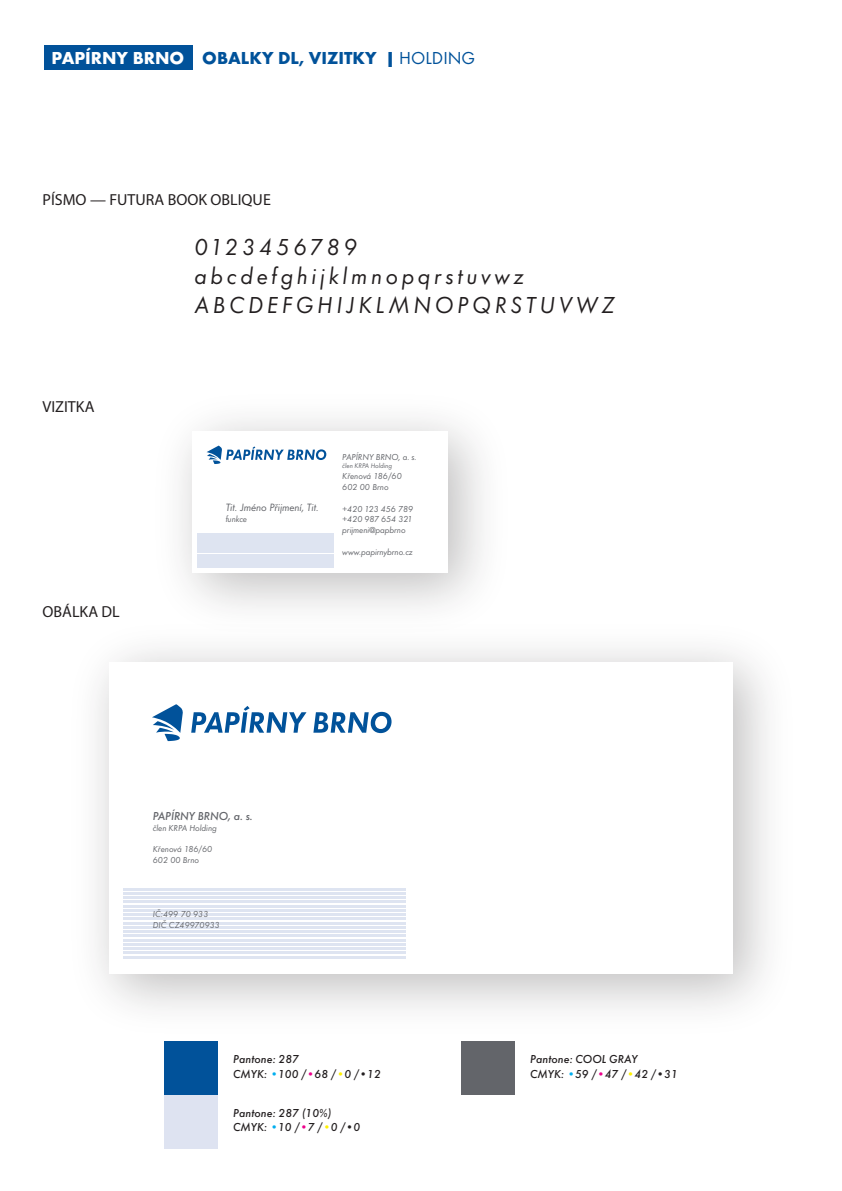
<style>
.page{position:relative;width:842px;height:1191px;background:#fff}
.page>*{position:absolute;margin:0;border:0;box-sizing:border-box;transform-origin:0 0}
.t1{font:24px/28.8px "Futura TOT Book Obli";letter-spacing:.15em;color:#231f20}
.t2{font:700 18px "Futura TOT";color:#01529a}
.t3{font:16px "Myriad Pro";color:#231f20}
.t4{font:12px/14.4px "Futura TOT Medi Obli";color:#231f20}
.t5{font:12px "Futura TOT Medi Obli";letter-spacing:-.01em;color:#63656a}
.t6{font:11px "Futura TOT Book Obli";letter-spacing:-.01em;color:#63656a}
.t7{font:9px/10.8px "Futura TOT Book Obli";letter-spacing:-.01em;color:#63656a}
.t8{font:7px "Futura TOT Book Obli";letter-spacing:-.01em;color:#63656a}
.s1{color:#fff}
.s2{font-weight:400}
.s3{color:#00aeef}
.s4{color:#ed028c}
.s5{color:#fff101}
</style>
<div class="page">
<div style="left:193px;top:431px;width:255px;height:142px;background:#fff"></div>
<hr style="left:124px;top:934px;width:282px;height:3px;background:#dee4f1">
<hr style="left:124px;top:930px;width:282px;height:2px;background:#dee4f1">
<hr style="left:124px;top:926px;width:282px;height:2px;background:#dee4f1">
<hr style="left:124px;top:922px;width:282px;height:2px;background:#dee4f1">
<hr style="left:124px;top:917px;width:282px;height:3px;background:#dee4f1">
<hr style="left:124px;top:913px;width:282px;height:2px;background:#dee4f1">
<hr style="left:124px;top:909px;width:282px;height:2px;background:#dee4f1">
<hr style="left:124px;top:905px;width:282px;height:2px;background:#dee4f1">
<hr style="left:124px;top:900px;width:282px;height:3px;background:#dee4f1">
<hr style="left:124px;top:896px;width:282px;height:2px;background:#dee4f1">
<hr style="left:124px;top:892px;width:282px;height:2px;background:#dee4f1">
<hr style="left:124px;top:888px;width:282px;height:2px;background:#dee4f1">
<hr style="left:124px;top:939px;width:282px;height:2px;background:#dee4f1">
<hr style="left:124px;top:943px;width:282px;height:2px;background:#dee4f1">
<hr style="left:124px;top:947px;width:282px;height:2px;background:#dee4f1">
<hr style="left:124px;top:951px;width:282px;height:3px;background:#dee4f1">
<hr style="left:124px;top:956px;width:282px;height:2px;background:#dee4f1">
<svg style="left:152px;top:704px;width:239px;height:37px"></svg>
<svg style="left:207px;top:445px;width:119px;height:19px"></svg>
<hr style="left:198px;top:556px;width:136px;height:1px;background:#dee4f1">
<hr style="left:198px;top:554px;width:136px;height:1px;background:#dee4f1">
<hr style="left:198px;top:552px;width:136px;height:1px;background:#dee4f1">
<hr style="left:198px;top:550px;width:136px;height:1px;background:#dee4f1">
<hr style="left:198px;top:548px;width:136px;height:1px;background:#dee4f1">
<hr style="left:198px;top:545px;width:136px;height:1px;background:#dee4f1">
<hr style="left:198px;top:543px;width:136px;height:1px;background:#dee4f1">
<hr style="left:198px;top:541px;width:136px;height:1px;background:#dee4f1">
<hr style="left:198px;top:539px;width:136px;height:1px;background:#dee4f1">
<hr style="left:198px;top:537px;width:136px;height:1px;background:#dee4f1">
<hr style="left:198px;top:535px;width:136px;height:1px;background:#dee4f1">
<hr style="left:198px;top:533px;width:136px;height:1px;background:#dee4f1">
<hr style="left:198px;top:558px;width:136px;height:1px;background:#dee4f1">
<hr style="left:198px;top:560px;width:136px;height:1px;background:#dee4f1">
<hr style="left:198px;top:562px;width:136px;height:1px;background:#dee4f1">
<hr style="left:198px;top:564px;width:136px;height:1px;background:#dee4f1">
<hr style="left:198px;top:566px;width:136px;height:1px;background:#dee4f1">
<div style="left:44px;top:45px;width:149px;height:25px;background:#01529a"></div>
<div style="left:164px;top:1040px;width:54px;height:54px;background:#01529a"></div>
<div style="left:164px;top:1094px;width:54px;height:54px;background:#dee3f1"></div>
<div style="left:461px;top:1040px;width:54px;height:54px;background:#63656a"></div>
<h2 class="t2" style="left:52px;top:47px;width:425px"><span class="s1">PAPÍRNY BRNO</span> OBALKY DL, VIZITKY | <span class="s2">HOLDING</span></h2>
<h3 class="t3" style="left:43px;top:190px;width:230px">PÍSMO — FUTURA BOOK OBLIQUE</h3>
<h3 class="t3" style="left:43px;top:397px;width:53px">VIZITKA</h3>
<h3 class="t3" style="left:43px;top:601px;width:79px">OBÁLKA DL</h3>
<h1 class="t1" style="left:194px;top:233px;width:422px">0123456789 abcdefghijklmnopqrstuvwz<br>ABCDEFGHIJKLMNOPQRSTUVWZ</h1>
<p class="t6" style="left:226px;top:501px;width:95px">Tit. Jméno Přijmení, Tit.</p>
<p class="t7" style="left:226px;top:513px;width:23px">funkce</p>
<p class="t7" style="left:342px;top:451px;width:76px">PAPÍRNY BRNO, a. s.</p>
<p class="t8" style="left:342px;top:462px;width:51px">člen KRPA Holding</p>
<p class="t7" style="left:342px;top:471px;width:61px">Křenová 186/60<br>602 00 Brno</p>
<p class="t7" style="left:342px;top:503px;width:72px;text-align:justify">+420 123 456 789 +420 987 654 321 prijmeni@papbrno</p>
<p class="t7" style="left:342px;top:546px;width:72px">www.papirnybrno.cz</p>
<h3 class="t5" style="left:153px;top:808px;width:101px">PAPÍRNY BRNO, a. s.</h3>
<p class="t7" style="left:153px;top:822px;width:65px">člen KRPA Holding</p>
<p class="t7" style="left:153px;top:843px;width:61px">Křenová 186/60<br>602 00 Brno</p>
<p class="t7" style="left:153px;top:908px;width:69px">IČ:499 70 933<br>DIČ CZ49970933</p>
<h3 class="t4" style="left:233px;top:1052px;width:149px">Pantone: 287<br>CMYK: <span class="s3">•</span>100 /<span class="s4">•</span>68 /<span class="s5">•</span>0 /•12</h3>
<h3 class="t4" style="left:233px;top:1105px;width:129px">Pantone: 287 (10%)<br>CMYK: <span class="s3">•</span>10 /<span class="s4">•</span>7 /<span class="s5">•</span>0 /•0</h3>
<h3 class="t4" style="left:530px;top:1052px;width:149px">Pantone: COOL GRAY<br>CMYK: <span class="s3">•</span>59 /<span class="s4">•</span>47 /<span class="s5">•</span>42 /•31</h3>
</div>
